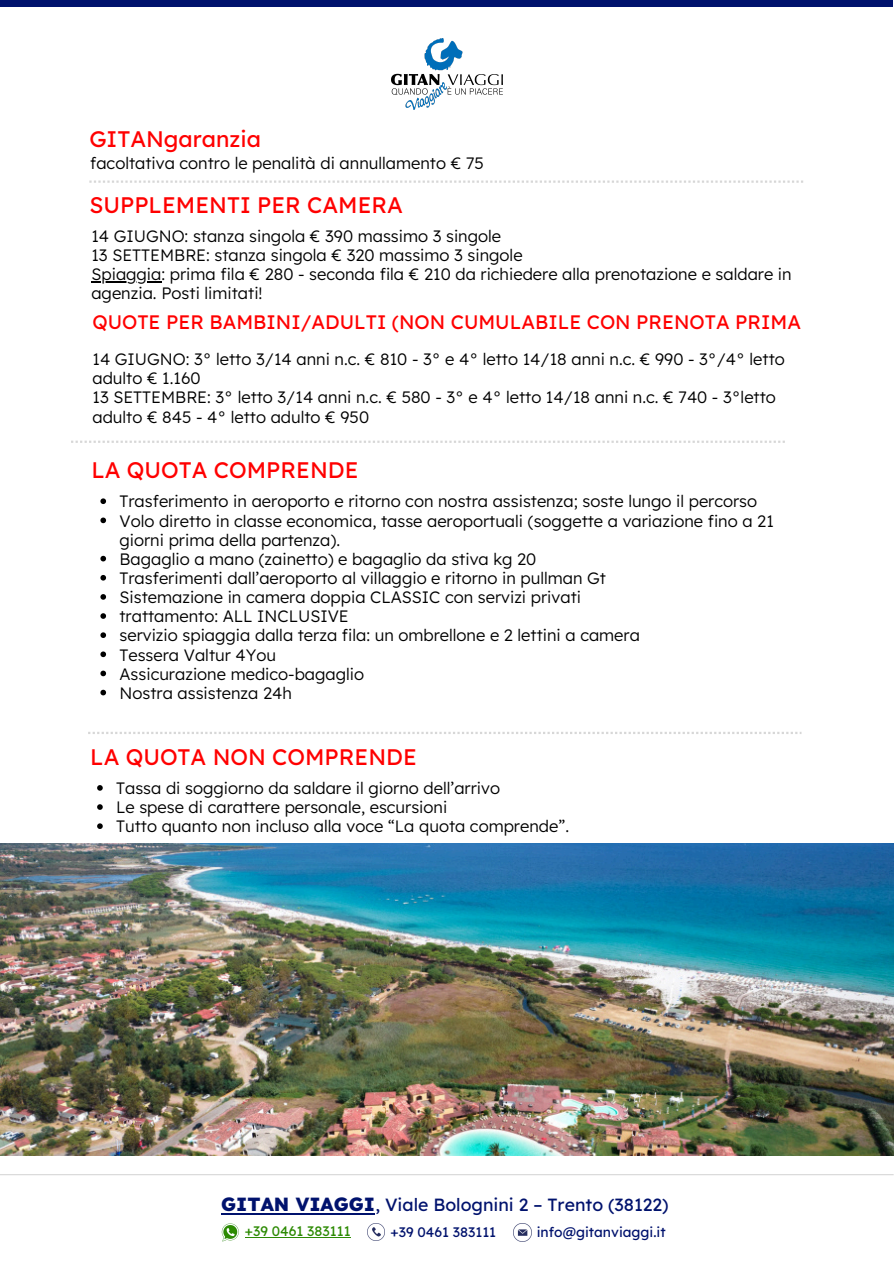
<style>
.page{position:relative;width:894px;height:1264px;background:#fff}
.page>*{position:absolute;margin:0;border:0;box-sizing:border-box;transform-origin:0 0}
.t1{font:22.5px "Lexend";color:#f00}
.t2{font:19.5px "Lexend";color:#f00}
.t3{font:17.7px "Lexend";color:#00126d}
.t4{font:300 16.5px/19.2px "Lexend";color:#000}
.t5{font:13.8px "Lexend";color:#00126d}
.t6{font:13.8px "Lexend";color:#2c8a03}
.s1{font-weight:800;font-size:19.05px}
</style>
<div class="page">
<svg style="left:88px;top:732px;width:713px;height:2px"></svg>
<hr style="left:0;top:1174px;width:893px;height:1px;background:#d7d7d7">
<img style="left:221px;top:1223px;width:18px;height:18px">
<hr style="left:245px;top:1236px;width:105px;height:1px;background:#2c8a03">
<img style="left:367px;top:1223px;width:17px;height:17px">
<img style="left:513px;top:1223px;width:18px;height:18px">
<hr style="left:221px;top:1213px;width:154px;height:1px;background:#00126d">
<div style="left:1px;top:0;width:891px;height:7px;background:#00126d"></div>
<img style="left:391px;top:38px;width:111px;height:71px">
<img style="left:1px;top:843px;width:892px;height:312px">
<svg style="left:97px;top:785px;width:6px;height:5px"></svg>
<svg style="left:97px;top:804px;width:6px;height:5px"></svg>
<svg style="left:97px;top:823px;width:6px;height:6px"></svg>
<svg style="left:89px;top:180px;width:714px;height:3px"></svg>
<svg style="left:71px;top:440px;width:713px;height:3px"></svg>
<svg style="left:100px;top:498px;width:6px;height:6px"></svg>
<svg style="left:100px;top:517px;width:6px;height:6px"></svg>
<svg style="left:100px;top:556px;width:6px;height:5px"></svg>
<svg style="left:100px;top:575px;width:6px;height:5px"></svg>
<svg style="left:100px;top:594px;width:6px;height:5px"></svg>
<svg style="left:100px;top:613px;width:6px;height:6px"></svg>
<svg style="left:100px;top:632px;width:6px;height:6px"></svg>
<svg style="left:100px;top:651px;width:6px;height:6px"></svg>
<svg style="left:100px;top:670px;width:6px;height:6px"></svg>
<svg style="left:100px;top:689px;width:6px;height:6px"></svg>
<hr style="left:91px;top:281px;width:70px;height:1px;background:#000">
<p class="t1" style="left:89px;top:124px;width:173px">GITANgaranzia</p>
<p class="t4" style="left:90px;top:153px;width:395px">facoltativa contro le penalità di annullamento € 75</p>
<p class="t1" style="left:89px;top:190px;width:315px">SUPPLEMENTI PER CAMERA</p>
<p class="t4" style="left:91px;top:226px;width:432px">14 GIUGNO: stanza singola € 390 massimo 3 singole<br>13 SETTEMBRE: stanza singola € 320 massimo 3 singole</p>
<p class="t4" style="left:91px;top:264px;width:701px">Spiaggia: prima fila € 280 - seconda fila € 210 da richiedere alla prenotazione e saldare in agenzia. Posti limitati!</p>
<p class="t2" style="left:92px;top:309px;width:709px">QUOTE PER BAMBINI/ADULTI (NON CUMULABILE CON PRENOTA PRIMA</p>
<p class="t4" style="left:92px;top:349px;width:693px">14 GIUGNO: 3° letto 3/14 anni n.c. € 810 - 3° e 4° letto 14/18 anni n.c. € 990 - 3°/4° letto adulto € 1.160<br>13 SETTEMBRE: 3° letto 3/14 anni n.c. € 580 - 3° e 4° letto 14/18 anni n.c. € 740 - 3°letto adulto € 845 - 4° letto adulto € 950</p>
<h1 class="t1" style="left:91px;top:456px;width:268px">LA QUOTA COMPRENDE</h1>
<h1 class="t4" style="left:119px;top:491px;width:639px">Trasferimento in aeroporto e ritorno con nostra assistenza; soste lungo il percorso</h1>
<p class="t4" style="left:119px;top:511px;width:655px">Volo diretto in classe economica, tasse aeroportuali (soggette a variazione fino a 21 giorni prima della partenza).</p>
<p class="t4" style="left:119px;top:549px;width:418px">Bagaglio a mano (zainetto) e bagaglio da stiva kg 20</p>
<p class="t4" style="left:119px;top:568px;width:487px">Trasferimenti dall’aeroporto al villaggio e ritorno in pullman Gt</p>
<p class="t4" style="left:119px;top:587px;width:463px">Sistemazione in camera doppia CLASSIC con servizi privati</p>
<p class="t4" style="left:119px;top:606px;width:231px">trattamento: ALL INCLUSIVE</p>
<p class="t4" style="left:119px;top:625px;width:522px">servizio spiaggia dalla terza fila: un ombrellone e 2 lettini a camera</p>
<p class="t4" style="left:119px;top:644px;width:158px">Tessera Valtur 4You</p>
<p class="t4" style="left:119px;top:664px;width:246px">Assicurazione medico-bagaglio</p>
<p class="t4" style="left:119px;top:683px;width:174px">Nostra assistenza 24h</p>
<h6 class="t1" style="left:90px;top:742px;width:328px">LA QUOTA NON COMPRENDE</h6>
<h4 class="t4" style="left:116px;top:778px;width:385px">Tassa di soggiorno da saldare il giorno dell’arrivo</h4>
<h6 class="t4" style="left:116px;top:797px;width:332px">Le spese di carattere personale, escursioni</h6>
<p class="t4" style="left:116px;top:816px;width:454px">Tutto quanto non incluso alla voce “La quota comprende”.</p>
<h1 class="t3" style="left:221px;top:1193px;width:449px"><span class="s1">GITAN VIAGGI</span>, Viale Bolognini 2 – Trento (38122)</h1>
<p class="t6" style="left:245px;top:1222px;width:107px">+39 0461 383111</p>
<h2 class="t5" style="left:390px;top:1223px;width:107px">+39 0461 383111</h2>
<h6 class="t5" style="left:536px;top:1223px;width:130px">info@gitanviaggi.it</h6>
</div>
